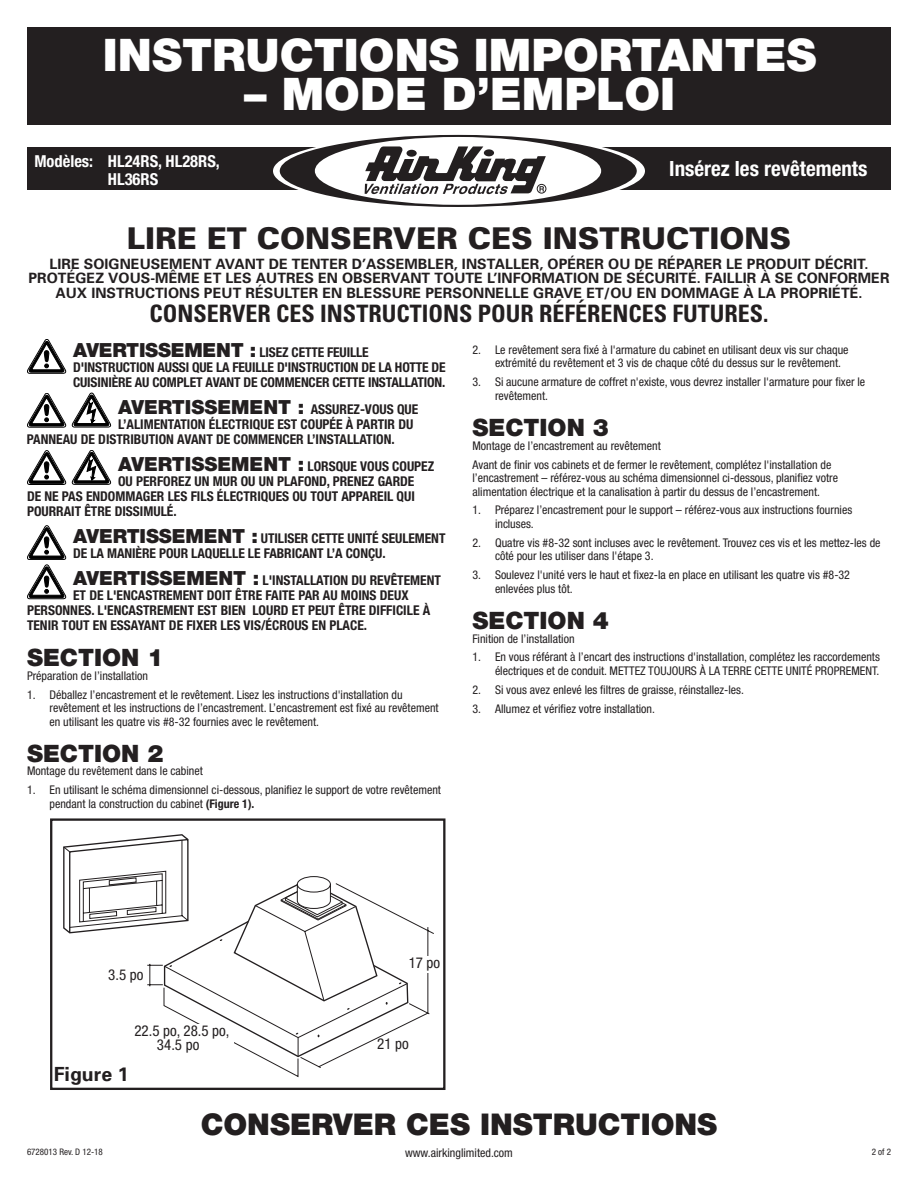
<style>
.page{position:relative;width:918px;height:1188px;background:#fff}
.page>*{position:absolute;margin:0;border:0;box-sizing:border-box;transform-origin:0 0}
.t1{font:900 45px "Helvetica Neue";color:#fff}
.t2{font:900 30px "Univers";color:#231f20}
.t3{font:900 30px "Helvetica Neue";color:#231f20}
.t4{font:700 condensed 24px "Univers";color:#231f20}
.t5{font:900 24px "Helvetica Neue";color:#231f20}
.t6{font:700 condensed 21px "Helvetica Neue";color:#fff}
.t7{font:700 19.5px "Univers";color:#231f20}
.t8{font:700 condensed 16.5px/18px "Helvetica Neue";color:#fff}
.t9{font:condensed 15px/13.5px "Helvetica Neue";color:#231f20;text-align:center}
.t10{font:700 14.25px/14.2px "Univers";letter-spacing:.005em;color:#231f20;text-align:center}
.t11{font:700 condensed 13.5px/15px "Helvetica Neue";color:#231f20}
.t12{font:condensed 12px/13.5px "Helvetica Neue";color:#231f20}
.t13{font:condensed 9px "Helvetica Neue";color:#231f20}
.s1{font-weight:900;font-stretch:normal;font-size:19.5px}
.s2{font-weight:700}
</style>
<div class="page">
<div style="left:27px;top:148px;width:864px;height:42px;background:#231f20"></div>
<svg style="left:273px;top:133px;width:372px;height:75px"></svg>
<div style="left:27px;top:27px;width:864px;height:97px;background:#231f20"></div>
<div style="left:280px;top:135px;width:357px;height:72px;background:#231f20;border-radius:50%"></div>
<div style="left:315px;top:137px;width:286px;height:68px;background:#fff;border-radius:50%"></div>
<svg style="left:365px;top:146px;width:181px;height:48px"></svg>
<div style="left:50px;top:818px;width:395px;height:272px;border:2px solid #231f20"></div>
<svg style="left:63px;top:834px;width:268px;height:100px"></svg>
<svg style="left:147px;top:883px;width:287px;height:195px"></svg>
<div style="left:134px;top:1024px;width:100px;height:32px;background:#fff"></div>
<div style="left:409px;top:957px;width:31px;height:16px;background:#fff"></div>
<svg style="left:72px;top:393px;width:39px;height:34px"></svg>
<svg style="left:27px;top:393px;width:39px;height:35px"></svg>
<svg style="left:27px;top:339px;width:39px;height:35px"></svg>
<svg style="left:72px;top:450px;width:39px;height:35px"></svg>
<svg style="left:27px;top:450px;width:39px;height:35px"></svg>
<svg style="left:27px;top:525px;width:39px;height:74px"></svg>
<h1 class="t1" style="left:103px;top:28px;width:715px">INSTRUCTIONS IMPORTANTES</h1>
<h1 class="t1" style="left:244px;top:67px;width:432px">– MODE D’EMPLOI</h1>
<h3 class="t8" style="left:108px;top:151px;width:114px;text-indent:-74px">Modèles: HL24RS, HL28RS,<br>HL36RS</h3>
<h3 class="t6" style="left:669px;top:156px;width:200px">Insérez les revêtements</h3>
<h2 class="t2" style="left:127px;top:220px;width:666px">LIRE ET CONSERVER CES INSTRUCTIONS</h2>
<p class="t10" style="left:28px;top:256px;width:863px">LIRE SOIGNEUSEMENT AVANT DE TENTER D’ASSEMBLER, INSTALLER, OPÉRER OU DE RÉPARER LE PRODUIT DÉCRIT.<br>PROTÉGEZ VOUS-MÊME ET LES AUTRES EN OBSERVANT TOUTE L’INFORMATION DE SÉCURITÉ. FAILLIR À SE CONFORMER<br>AUX INSTRUCTIONS PEUT RÉSULTER EN BLESSURE PERSONNELLE GRAVE ET/OU EN DOMMAGE À LA PROPRIÉTÉ.</p>
<h3 class="t4" style="left:150px;top:298px;width:620px">CONSERVER CES INSTRUCTIONS POUR RÉFÉRENCES FUTURES.</h3>
<p class="t11" style="left:73px;top:344px;width:374px"><span class="s1">AVERTISSEMENT :</span> LISEZ CETTE FEUILLE<br>D'INSTRUCTION AUSSI QUE LA FEUILLE D'INSTRUCTION DE LA HOTTE DE<br>CUISINIÈRE AU COMPLET AVANT DE COMMENCER CETTE INSTALLATION.</p>
<p class="t11" style="left:118px;top:401px;width:302px"><span class="s1">AVERTISSEMENT :</span> ASSUREZ-VOUS QUE</p>
<p class="t11" style="left:118px;top:416px;width:297px">L’ALIMENTATION ÉLECTRIQUE EST COUPÉE À PARTIR DU</p>
<p class="t11" style="left:27px;top:431px;width:369px">PANNEAU DE DISTRIBUTION AVANT DE COMMENCER L’INSTALLATION.</p>
<p class="t11" style="left:118px;top:458px;width:318px"><span class="s1">AVERTISSEMENT :</span> LORSQUE VOUS COUPEZ</p>
<p class="t11" style="left:118px;top:473px;width:298px">OU PERFOREZ UN MUR OU UN PLAFOND, PRENEZ GARDE</p>
<p class="t11" style="left:27px;top:488px;width:389px">DE NE PAS ENDOMMAGER LES FILS ÉLECTRIQUES OU TOUT APPAREIL QUI</p>
<p class="t11" style="left:27px;top:503px;width:151px">POURRAIT ÊTRE DISSIMULÉ.</p>
<p class="t11" style="left:73px;top:530px;width:374px"><span class="s1">AVERTISSEMENT :</span> UTILISER CETTE UNITÉ SEULEMENT<br>DE LA MANIÈRE POUR LAQUELLE LE FABRICANT L’A CONÇU.</p>
<p class="t11" style="left:73px;top:572px;width:369px"><span class="s1">AVERTISSEMENT :</span> L'INSTALLATION DU REVÊTEMENT</p>
<p class="t11" style="left:73px;top:587px;width:337px">ET DE L'ENCASTREMENT DOIT ÊTRE FAITE PAR AU MOINS DEUX</p>
<p class="t11" style="left:27px;top:602px;width:405px">PERSONNES. L'ENCASTREMENT EST BIEN LOURD ET PEUT ÊTRE DIFFICILE À</p>
<p class="t11" style="left:27px;top:617px;width:342px">TENIR TOUT EN ESSAYANT DE FIXER LES VIS/ÉCROUS EN PLACE.</p>
<h3 class="t5" style="left:27px;top:643px;width:138px">SECTION 1</h3>
<p class="t12" style="left:27px;top:669px;width:123px">Préparation de l’installation</p>
<p class="t12" style="left:50px;top:688px;width:391px;text-indent:-22px">1. Déballez l’encastrement et le revêtement. Lisez les instructions d'installation du revêtement et les instructions de l’encastrement. L’encastrement est fixé au revêtement en utilisant les quatre vis #8-32 fournies avec le revêtement.</p>
<h3 class="t5" style="left:27px;top:739px;width:138px">SECTION 2</h3>
<p class="t12" style="left:27px;top:764px;width:177px">Montage du revêtement dans le cabinet</p>
<p class="t12" style="left:50px;top:783px;width:393px;text-indent:-22px">1. En utilisant le schéma dimensionnel ci-dessous, planifiez le support de votre revêtement pendant la construction du cabinet <span class="s2">(Figure 1).</span></p>
<p class="t12" style="left:495px;top:343px;width:355px;text-indent:-22px">2. Le revêtement sera fixé à l'armature du cabinet en utilisant deux vis sur chaque extrémité du revêtement et 3 vis de chaque côté du dessus sur le revêtement.</p>
<p class="t12" style="left:495px;top:375px;width:372px;text-indent:-22px">3. Si aucune armature de coffret n'existe, vous devrez installer l'armature pour fixer le revêtement.</p>
<h3 class="t5" style="left:472px;top:413px;width:138px">SECTION 3</h3>
<p class="t12" style="left:472px;top:436px;width:360px;line-height:18.9px">Montage de l’encastrement au revêtement<br>Avant de finir vos cabinets et de fermer le revêtement, complétez l'installation de</p>
<p class="t12" style="left:472px;top:471px;width:367px">l’encastrement – référez-vous au schéma dimensionnel ci-dessous, planifiez votre alimentation électrique et la canalisation à partir du dessus de l’encastrement.</p>
<p class="t12" style="left:495px;top:503px;width:359px;text-indent:-22px">1. Préparez l’encastrement pour le support – référez-vous aux instructions fournies incluses.</p>
<p class="t12" style="left:495px;top:536px;width:387px;text-indent:-22px">2. Quatre vis #8-32 sont incluses avec le revêtement. Trouvez ces vis et les mettez-les de côté pour les utiliser dans l'étape 3.</p>
<p class="t12" style="left:495px;top:568px;width:357px;text-indent:-22px">3. Soulevez l'unité vers le haut et fixez-la en place en utilisant les quatre vis #8-32 enlevées plus tôt.</p>
<h3 class="t5" style="left:472px;top:606px;width:138px">SECTION 4</h3>
<p class="t12" style="left:472px;top:632px;width:104px">Finition de l’installation</p>
<p class="t12" style="left:472px;top:650px;width:409px;text-align:right">1. En vous référant à l’encart des instructions d'installation, complétez les raccordements électriques et de conduit. METTEZ TOUJOURS À LA TERRE CETTE UNITÉ PROPREMENT.</p>
<p class="t12" style="left:472px;top:683px;width:273px">2. Si vous avez enlevé les filtres de graisse, réinstallez-les.</p>
<p class="t12" style="left:472px;top:702px;width:184px">3. Allumez et vérifiez votre installation.</p>
<p class="t9" style="left:108px;top:968px;width:37px">3.5 po</p>
<h3 class="t7" style="left:54px;top:1062px;width:76px">Figure 1</h3>
<p class="t9" style="left:134px;top:1024px;width:97px">22.5 po, 28.5 po,<br>34.5 po</p>
<p class="t9" style="left:409px;top:956px;width:33px">17 po</p>
<p class="t9" style="left:377px;top:1037px;width:33px">21 po</p>
<h2 class="t3" style="left:201px;top:1106px;width:518px">CONSERVER CES INSTRUCTIONS</h2>
<p class="t13" style="left:27px;top:1146px;width:77px">6728013 Rev. D 12-18</p>
<p class="t12" style="left:405px;top:1146px;width:109px">www.airkinglimited.com</p>
<p class="t13" style="left:872px;top:1146px;width:21px">2 of 2</p>
</div>
